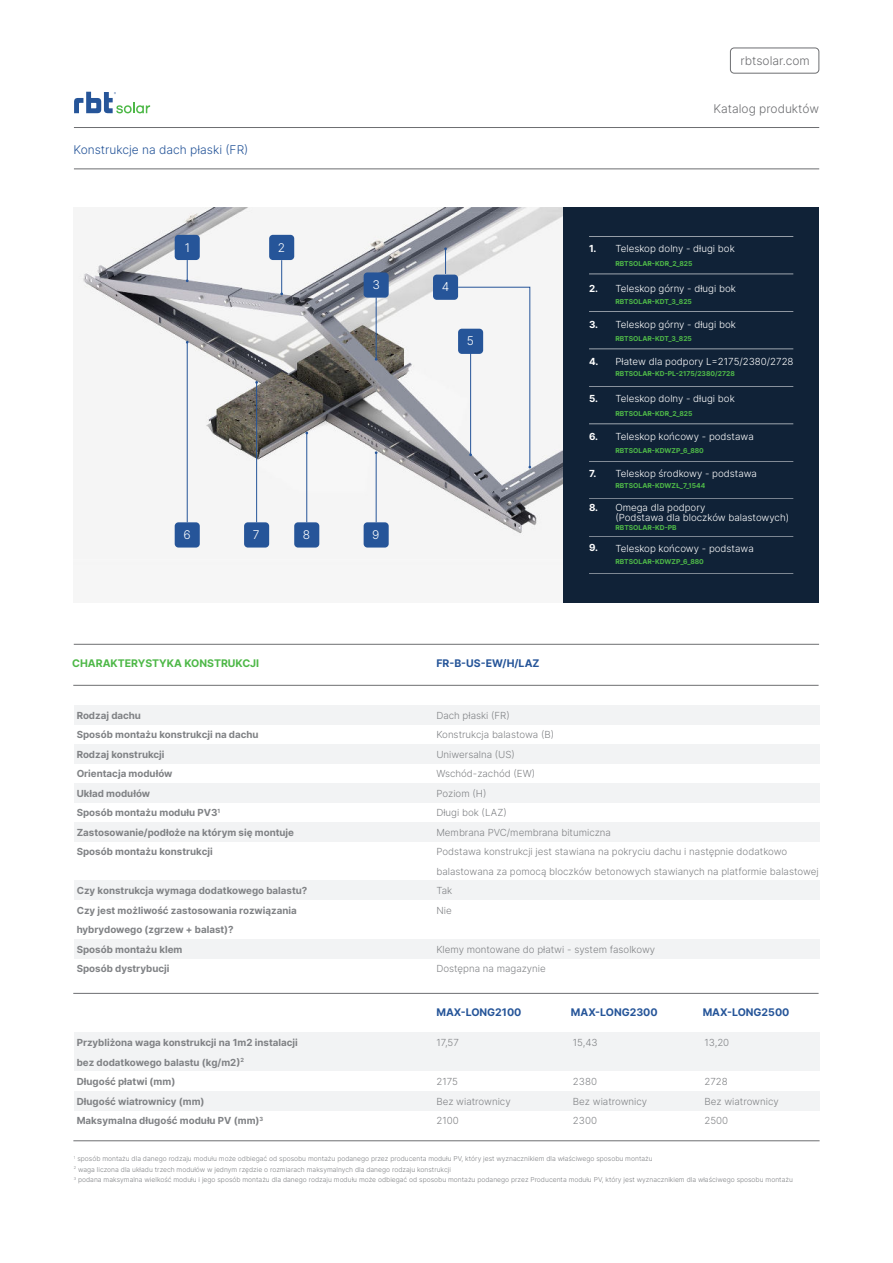
<style>
.page{position:relative;width:893px;height:1263px;background:#fff}
.page>*{position:absolute;margin:0;border:0;box-sizing:border-box;transform-origin:0 0}
.t1{font:300 12px "Inter";color:#6d6e71}
.t2{font:300 12px "Inter";color:#265599}
.t3{font:300 12px "Inter";color:#fff}
.t4{font:700 10.5px "Inter";color:#265599}
.t5{font:700 10.5px "Inter";color:#4eb848}
.t6{font:700 9.75px/19.5px "Inter";color:#808285}
.t7{font:300 9.75px/19.5px "Inter";color:#808285}
.t8{font:300 9.75px/10.5px "Inter";color:#fff}
.t9{font:700 9.75px "Inter";color:#fff}
.t10{font:300 6.75px/10.5px "Inter";color:#808285}
.t11{font:700 6.75px "Inter";color:#4eb848}
</style>
<div class="page">
<hr style="left:73px;top:1140px;width:747px;height:1px;background:#6d6e71">
<div style="left:563px;top:207px;width:255px;height:396px;background:#102237"></div>
<img style="left:78px;top:208px;width:485px;height:340px">
<hr style="left:589px;top:274px;width:204px;height:1px;background:#fff">
<hr style="left:589px;top:573px;width:204px;height:1px;background:#fff">
<hr style="left:589px;top:461px;width:204px;height:1px;background:#fff">
<hr style="left:589px;top:424px;width:204px;height:1px;background:#fff">
<hr style="left:589px;top:499px;width:204px;height:1px;background:#fff">
<hr style="left:589px;top:536px;width:204px;height:1px;background:#fff">
<hr style="left:589px;top:386px;width:204px;height:1px;background:#fff">
<hr style="left:589px;top:349px;width:204px;height:1px;background:#fff">
<hr style="left:589px;top:311px;width:204px;height:1px;background:#fff">
<hr style="left:589px;top:236px;width:204px;height:1px;background:#fff">
<div style="left:175px;top:235px;width:25px;height:25px;background:#265599;border-radius:4px"></div>
<div style="left:364px;top:272px;width:25px;height:26px;background:#265599;border-radius:4px"></div>
<svg style="left:186px;top:260px;width:3px;height:22px"></svg>
<hr style="left:376px;top:297px;width:1px;height:62px;background:#265599">
<div style="left:269px;top:235px;width:25px;height:25px;background:#265599;border-radius:4px"></div>
<div style="left:244px;top:522px;width:25px;height:25px;background:#265599;border-radius:4px"></div>
<div style="left:175px;top:522px;width:25px;height:25px;background:#265599;border-radius:4px"></div>
<hr style="left:281px;top:260px;width:1px;height:34px;background:#265599">
<svg style="left:444px;top:247px;width:3px;height:27px"></svg>
<div style="left:433px;top:275px;width:25px;height:25px;background:#265599;border-radius:4px"></div>
<svg style="left:458px;top:287px;width:73px;height:181px"></svg>
<hr style="left:187px;top:342px;width:1px;height:180px;background:#265599">
<hr style="left:256px;top:382px;width:1px;height:140px;background:#265599">
<div style="left:294px;top:522px;width:25px;height:25px;background:#265599;border-radius:4px"></div>
<hr style="left:306px;top:433px;width:1px;height:89px;background:#265599">
<div style="left:364px;top:522px;width:25px;height:25px;background:#265599;border-radius:4px"></div>
<hr style="left:376px;top:453px;width:1px;height:69px;background:#265599">
<div style="left:74px;top:705px;width:746px;height:20px;background:#f2f3f4"></div>
<div style="left:74px;top:744px;width:746px;height:20px;background:#f2f3f4"></div>
<div style="left:74px;top:783px;width:746px;height:20px;background:#f2f3f4"></div>
<div style="left:74px;top:822px;width:746px;height:19px;background:#f2f3f4"></div>
<div style="left:74px;top:939px;width:746px;height:19px;background:#f2f3f4"></div>
<div style="left:74px;top:1032px;width:746px;height:19px;background:#f2f3f4"></div>
<div style="left:74px;top:1051px;width:746px;height:20px;background:#f2f3f4"></div>
<div style="left:74px;top:1091px;width:746px;height:20px;background:#f2f3f4"></div>
<div style="left:74px;top:880px;width:746px;height:20px;background:#f2f3f4"></div>
<hr style="left:74px;top:644px;width:745px;height:1px;background:#6d6e71">
<hr style="left:73px;top:685px;width:746px;height:1px;background:#6d6e71">
<hr style="left:73px;top:993px;width:746px;height:1px;background:#6d6e71">
<svg style="left:74px;top:92px;width:76px;height:21px"></svg>
<hr style="left:74px;top:127px;width:745px;height:1px;background:#6d6e71">
<hr style="left:74px;top:169px;width:745px;height:1px;background:#6d6e71">
<div style="left:730px;top:48px;width:89px;height:25px;border:1px solid #6d6e71;border-radius:4px"></div>
<p class="t1" style="left:741px;top:52px;width:71px">rbtsolar.com</p>
<p class="t2" style="left:73px;top:141px;width:176px">Konstrukcje na dach płaski (FR)</p>
<p class="t3" style="left:185px;top:240px;width:7px">1</p>
<p class="t3" style="left:278px;top:240px;width:9px">2</p>
<p class="t3" style="left:373px;top:278px;width:9px">3</p>
<p class="t3" style="left:183px;top:528px;width:9px">6</p>
<p class="t3" style="left:253px;top:528px;width:8px">7</p>
<p class="t3" style="left:303px;top:526px;width:9px">8</p>
<p class="t3" style="left:372px;top:528px;width:9px">9</p>
<p class="t5" style="left:72px;top:657px;width:189px">CHARAKTERYSTYKA KONSTRUKCJI</p>
<p class="t6" style="left:77px;top:705px;width:219px">Rodzaj dachu<br>Sposób montażu konstrukcji na dachu<br>Rodzaj konstrukcji<br>Orientacja modułów<br>Układ modułów<br>Sposób montażu modułu PV3<sup>1<br></sup>Zastosowanie/podłoże na którym się montuje<br>Sposób montażu konstrukcji</p>
<p class="t6" style="left:77px;top:881px;width:232px">Czy konstrukcja wymaga dodatkowego balastu?<br>Czy jest możliwość zastosowania rozwiązania hybrydowego (zgrzew + balast)?<br>Sposób montażu klem<br>Sposób dystrybucji</p>
<p class="t6" style="left:77px;top:1032px;width:223px">Przybliżona waga konstrukcji na 1m2 instalacji bez dodatkowego balastu (kg/m2)<sup>2<br></sup>Długość płatwi (mm)<br>Długość wiatrownicy (mm)<br>Maksymalna długość modułu PV (mm)<sup>3</sup></p>
<p class="t1" style="left:713px;top:100px;width:107px">Katalog produktów</p>
<p class="t3" style="left:442px;top:280px;width:9px">4</p>
<p class="t3" style="left:467px;top:334px;width:9px">5</p>
<p class="t4" style="left:436px;top:655px;width:105px">FR-B-US-EW/H/LAZ</p>
<p class="t9" style="left:589px;top:243px;width:9px">1.</p>
<p class="t9" style="left:589px;top:281px;width:11px">2.</p>
<p class="t9" style="left:589px;top:317px;width:11px">3.</p>
<p class="t9" style="left:589px;top:354px;width:11px">4.</p>
<p class="t9" style="left:589px;top:393px;width:10px">5.</p>
<p class="t9" style="left:589px;top:429px;width:11px">6.</p>
<p class="t9" style="left:589px;top:466px;width:9px">7.</p>
<p class="t9" style="left:589px;top:500px;width:11px">8.</p>
<p class="t9" style="left:589px;top:542px;width:11px">9.</p>
<p class="t8" style="left:615px;top:243px;width:121px">Teleskop dolny - długi bok</p>
<p class="t11" style="left:615px;top:258px;width:79px">RBTSOLAR-KDR_2_825</p>
<p class="t8" style="left:615px;top:283px;width:122px">Teleskop górny - długi bok</p>
<p class="t11" style="left:615px;top:296px;width:78px">RBTSOLAR-KDT_3_825</p>
<p class="t11" style="left:615px;top:333px;width:78px">RBTSOLAR-KDT_3_825</p>
<p class="t8" style="left:615px;top:319px;width:122px">Teleskop górny - długi bok</p>
<p class="t8" style="left:615px;top:356px;width:180px">Płatew dla podpory L=2175/2380/2728</p>
<p class="t11" style="left:615px;top:369px;width:121px">RBTSOLAR-KD-PL-2175/2380/2728</p>
<p class="t8" style="left:615px;top:393px;width:121px">Teleskop dolny - długi bok</p>
<p class="t8" style="left:615px;top:431px;width:140px">Teleskop końcowy - podstawa</p>
<p class="t11" style="left:615px;top:408px;width:79px">RBTSOLAR-KDR_2_825</p>
<p class="t11" style="left:615px;top:446px;width:90px">RBTSOLAR-KDWZP_6_880</p>
<p class="t11" style="left:615px;top:481px;width:91px">RBTSOLAR-KDWZŁ_7_1544</p>
<p class="t8" style="left:615px;top:468px;width:143px">Teleskop środkowy - podstawa</p>
<p class="t8" style="left:615px;top:502px;width:175px">Omega dla podpory<br>(Podstawa dla bloczków balastowych)</p>
<p class="t11" style="left:615px;top:523px;width:63px">RBTSOLAR-KD-PB</p>
<p class="t8" style="left:615px;top:543px;width:140px">Teleskop końcowy - podstawa</p>
<p class="t11" style="left:615px;top:556px;width:90px">RBTSOLAR-KDWZP_6_880</p>
<p class="t7" style="left:436px;top:705px;width:384px">Dach płaski (FR)<br>Konstrukcja balastowa (B)<br>Uniwersalna (US)<br>Wschód-zachód (EW)<br>Poziom (H)<br>Długi bok (LAZ)<br>Membrana PVC/membrana bitumiczna<br>Podstawa konstrukcji jest stawiana na pokryciu dachu i następnie dodatkowo balastowana za pomocą bloczków betonowych stawianych na platformie balastowej<br>Tak<br>Nie</p>
<p class="t7" style="left:436px;top:939px;width:220px">Klemy montowane do płatwi - system fasolkowy<br>Dostępna na magazynie</p>
<p class="t4" style="left:436px;top:1004px;width:87px">MAX-LONG2100</p>
<p class="t4" style="left:703px;top:1004px;width:88px">MAX-LONG2500</p>
<p class="t4" style="left:571px;top:1004px;width:88px">MAX-LONG2300</p>
<p class="t7" style="left:436px;top:1033px;width:24px">17,57</p>
<p class="t7" style="left:436px;top:1072px;width:76px">2175<br>Bez wiatrownicy<br>2100</p>
<p class="t7" style="left:573px;top:1033px;width:26px">15,43</p>
<p class="t7" style="left:573px;top:1072px;width:76px">2380<br>Bez wiatrownicy<br>2300</p>
<p class="t7" style="left:704px;top:1033px;width:26px">13,20</p>
<p class="t7" style="left:704px;top:1072px;width:76px">2728<br>Bez wiatrownicy<br>2500</p>
<p class="t10" style="left:74px;top:1153px;width:721px"><sup>1</sup> sposób montażu dla danego rodzaju modułu może odbiegać od sposobu montażu podanego przez producenta modułu PV, który jest wyznacznikiem dla właściwego sposobu montażu<br><sup>2</sup> waga liczona dla układu trzech modułów w jednym rzędzie o rozmiarach maksymalnych dla danego rodzaju konstrukcji<br><sup>3</sup> podana maksymalna wielkość modułu i jego sposób montażu dla danego rodzaju modułu może odbiegać od sposobu montażu podanego przez Producenta modułu PV, który jest wyznacznikiem dla właściwego sposobu montażu</p>
</div>
